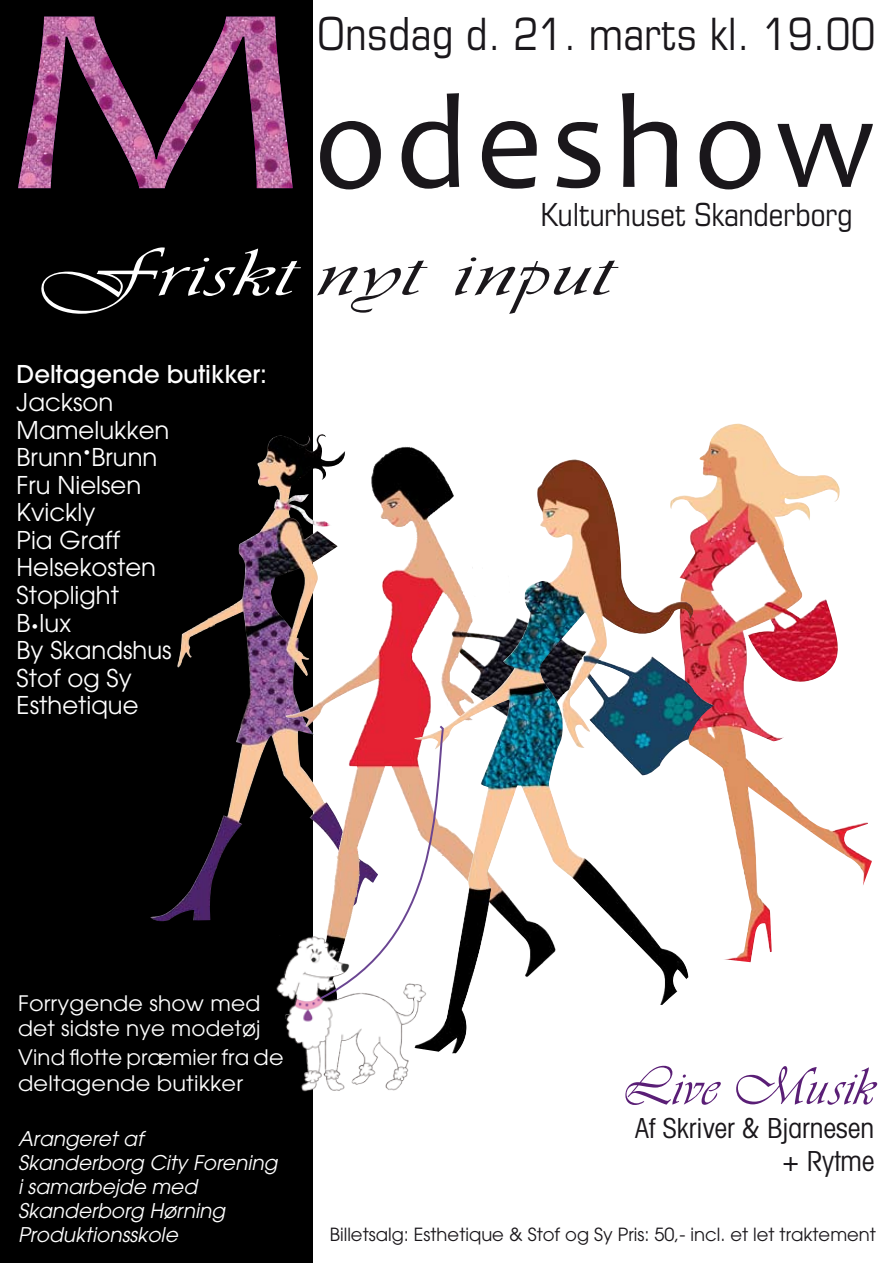
<style>
.page{position:relative;width:893px;height:1263px;background:#fff}
.page>*{position:absolute;margin:0;border:0;box-sizing:border-box;transform-origin:0 0}
.t1{font:135.75px "Candara";letter-spacing:.06em;color:#1a171b}
.t2{font:69.9px "Vivaldii";letter-spacing:.03em;color:#1a171b;scale:1.46 1}
.t3{font:55.2px "Vivaldii";letter-spacing:.02em;color:#5a1e76}
.t4{font:condensed 44.55px "Eurostile";letter-spacing:.01em;color:#1a171b}
.t5{font:condensed 31.8px "Eurostile";color:#1a171b}
.t6{font:condensed 27.6px/33.2px "Avant Garde";color:#1a171b;text-align:right}
.t7{font:24.45px/27.6px "Avant Garde";color:#fff}
.t8{font:500 24.45px "Avant Garde";color:#fff}
.t9{font:21.15px/25.5px "Avant Garde";letter-spacing:.005em;color:#fff}
.t10{font:21.15px/25.5px "Avant Garde";letter-spacing:.005em;color:#fff;scale:1.05 1}
.t11{font:italic 20.1px/24.2px "Avant Garde";color:#fff}
.t12{font:18px "Avant Garde";color:#1a171b}
.s1{font-size:45.6px}
.s2{color:#fff}
.s3{font-size:14.85px}
</style>
<div class="page">
<div style="left:0;top:0;width:313px;height:1263px;background:#000"></div>
<img style="left:150px;top:434px;width:176px;height:488px">
<img style="left:281px;top:439px;width:144px;height:483px">
<img style="left:18px;top:17px;width:275px;height:171px">
<img style="left:705px;top:424px;width:167px;height:538px">
<img style="left:409px;top:454px;width:305px;height:599px">
<img style="left:276px;top:936px;width:163px;height:156px">
<svg style="left:318px;top:723px;width:127px;height:278px"></svg>
<h3 class="t4" style="left:317px;top:7px;width:560px"><span class="s1">Onsd</span>ag d. 21. marts kl. 19.00</h3>
<h1 class="t1" style="left:314px;top:61px;width:563px">odeshow</h1>
<h3 class="t5" style="left:541px;top:196px;width:313px">Kulturhuset Skanderborg</h3>
<h2 class="t2" style="left:42px;top:232px;width:393px"><span class="s2">Friskt</span> nyt input</h2>
<p class="t8" style="left:17px;top:359px;width:252px">Deltagende butikker:</p>
<p class="t7" style="left:17px;top:388px;width:157px">Jackson<br>Mamelukken<br>Brunn<sup>•</sup>Brunn<br>Fru Nielsen<br>Kvickly<br>Pia Graff<br>Helsekosten<br>Stoplight<br>B<span class="s3">•</span>lux<br>By Skandshus<br>Stof og Sy<br>Esthetique</p>
<p class="t10" style="left:18px;top:990px;width:232px">Forrygende show med det sidste nye modetøj</p>
<p class="t9" style="left:18px;top:1045px;width:267px">Vind flotte præmier fra de deltagende butikker</p>
<p class="t11" style="left:18px;top:1126px;width:261px">Arangeret af<br>Skanderborg City Forening i samarbejde med<br>Skanderborg Hørning<br>Produktionsskole</p>
<h3 class="t3" style="left:622px;top:1054px;width:254px">Live Musik</h3>
<p class="t6" style="left:635px;top:1110px;width:240px">Af Skriver &amp; Bjarnesen + Rytme</p>
<p class="t12" style="left:330px;top:1224px;width:548px">Billetsalg: Esthetique &amp; Stof og Sy Pris: 50,- incl. et let traktement</p>
</div>
